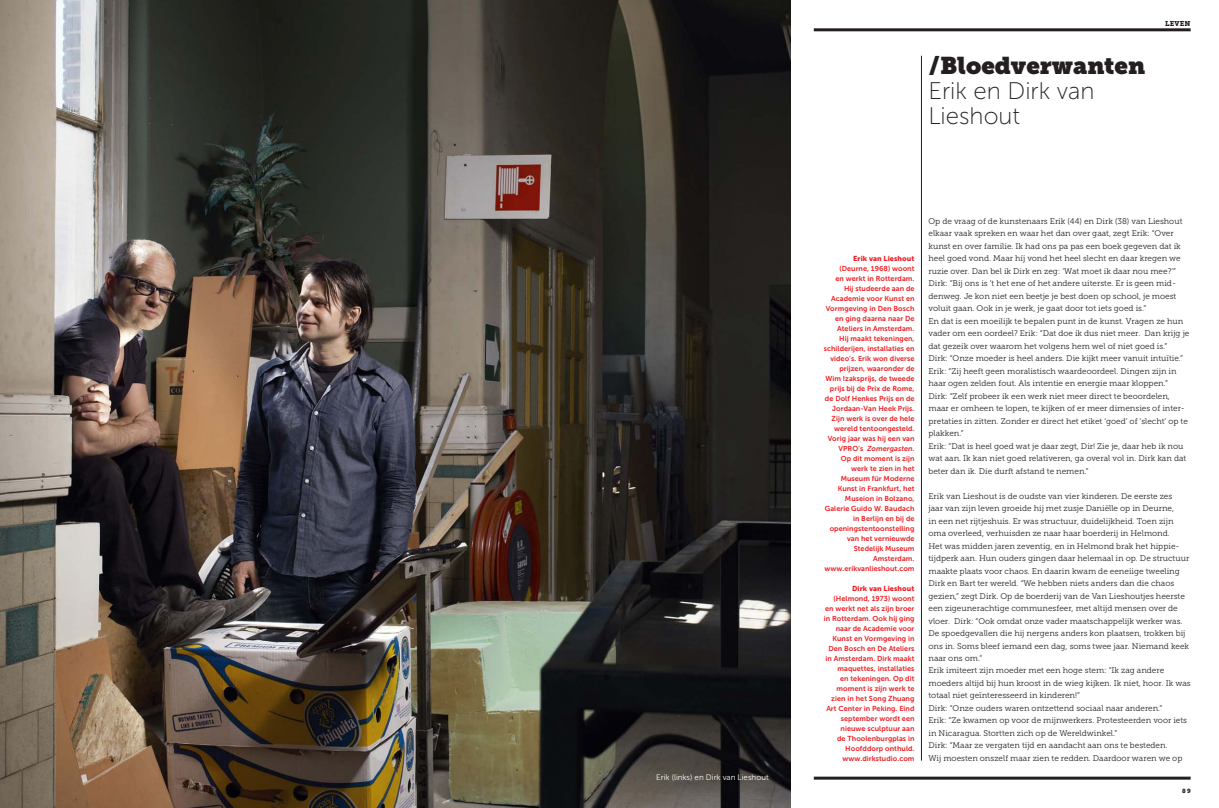
<style>
.page{position:relative;width:1219px;height:808px;background:#fff}
.page>*{position:absolute;margin:0;border:0;box-sizing:border-box;transform-origin:0 0}
.t1{font:24px/25px "Museo Sans 100";color:#231f20}
.t2{font:24px "Museo Slab";color:#231f20}
.t3{font:8.2px/12.5px "Museo Slab 300";color:#231f20}
.t4{font:8px "Museo Sans 300";color:#fff}
.t5{font:7.2px/10px "Museo Sans 700";letter-spacing:.01em;color:#ee1d23;text-align:right}
.t6{font:7.2px "Museo Sans 900";letter-spacing:.01em;color:#ee1d23}
.t7{font:7px "Museo Slab 900";letter-spacing:.02em;color:#231f20}
.t8{font:6px "Museo Slab 900";color:#231f20}
.s1{font-style:italic}
</style>
<div class="page">
<hr style="left:814px;top:777px;width:377px;height:3px;background:#231f20">
<hr style="left:814px;top:28px;width:377px;height:3px;background:#231f20">
<hr style="left:921px;top:56px;width:1px;height:705px;background:#231f20">
<img style="left:0;top:0;width:790px;height:808px">
<p class="t4" style="left:656px;top:772px;width:114px">Erik (links) en Dirk van Lieshout</p>
<h1 class="t2" style="left:928px;top:51px;width:218px">/Bloedverwanten</h1>
<h1 class="t1" style="left:928px;top:78px;width:168px">Erik en Dirk van<br>Lieshout</h1>
<p class="t7" style="left:1165px;top:19px;width:27px">LEVEN</p>
<p class="t6" style="left:853px;top:255px;width:63px">Erik van Lieshout</p>
<p class="t5" style="left:824px;top:264px;width:92px">(Deurne, 1968) woont<br>en werkt in Rotterdam.<br>Hij studeerde aan de<br>Academie voor Kunst en<br>Vormgeving in Den Bosch en ging daarna naar De<br>Ateliers in Amsterdam.<br>Hij maakt tekeningen, schilderijen, installaties en video’s. Erik won diverse prijzen, waaronder de<br>Wim Izaksprijs, de tweede prijs bij de Prix de Rome, de Dolf Henkes Prijs en de<br>Jordaan-Van Heek Prijs.<br>Zijn werk is over de hele wereld tentoongesteld.<br>Vorig jaar was hij een van<br>VPRO’s <span class="s1">Zomergasten</span>.<br>Op dit moment is zijn werk te zien in het<br>Museum für Moderne<br>Kunst in Frankfurt, het<br>Museion in Bolzano,<br>Galerie Guido W. Baudach in Berlijn en bij de openingstentoonstelling van het vernieuwde<br>Stedelijk Museum<br>Amsterdam. www.erikvanlieshout.com</p>
<p class="t6" style="left:852px;top:585px;width:64px">Dirk van Lieshout</p>
<p class="t5" style="left:824px;top:594px;width:92px">(Helmond, 1973) woont en werkt net als zijn broer in Rotterdam. Ook hij ging naar de Academie voor<br>Kunst en Vormgeving in<br>Den Bosch en De Ateliers in Amsterdam. Dirk maakt maquettes, installaties<br>en tekeningen. Op dit moment is zijn werk te zien in het Song Zhuang<br>Art Center in Peking. Eind september wordt een nieuwe sculptuur aan<br>de Thoolenburgplas in<br>Hoofddorp onthuld. www.dirkstudio.com</p>
<p class="t3" style="left:928px;top:214px;width:262px">Op de vraag of de kunstenaars Erik (44) en Dirk (38) van Lieshout elkaar vaak spreken en waar het dan over gaat, zegt Erik: “Over kunst en over familie. Ik had ons pa pas een boek gegeven dat ik heel goed vond. Maar híj vond het heel slecht en daar kregen we ruzie over. Dan bel ik Dirk en zeg: ‘Wat moet ik daar nou mee?’” Dirk: “Bij ons is ’t het ene of het andere uiterste. Er is geen mid&shy;denweg. Je kon niet een beetje je best doen op school, je moest voluit gaan. Ook in je werk, je gaat door tot iets goed is.”<br>En dat is een moeilijk te bepalen punt in de kunst. Vragen ze hun vader om een oordeel? Erik: “Dat doe ik dus niet meer. Dan krijg je dat gezeik over waarom het volgens hem wel of niet goed is.”<br>Dirk: “Onze moeder is heel anders. Die kijkt meer vanuit intuïtie.” Erik: “Zij heeft geen moralistisch waardeoordeel. Dingen zijn in haar ogen zelden fout. Als intentie en energie maar kloppen.”<br>Dirk: “Zelf probeer ik een werk niet meer direct te beoordelen, maar er omheen te lopen, te kijken of er meer dimensies of inter&shy;pretaties in zitten. Zonder er direct het etiket ‘goed’ of ‘slecht’ op te plakken.”<br>Erik: “Dat is heel goed wat je daar zegt, Dir! Zie je, daar heb ik nou wat aan. Ik kan niet goed relativeren, ga overal vol in. Dirk kan dat beter dan ik. Die durft afstand te nemen.”</p>
<p class="t3" style="left:928px;top:489px;width:264px">Erik van Lieshout is de oudste van vier kinderen. De eerste zes<br>jaar van zijn leven groeide hij met zusje Daniëlle op in Deurne,<br>in een net rijtjeshuis. Er was structuur, duidelijkheid. Toen zijn oma overleed, verhuisden ze naar haar boerderij in Helmond.<br>Het was midden jaren zeventig, en in Helmond brak het hippie&shy;tijdperk aan. Hun ouders gingen daar helemaal in op. De structuur maakte plaats voor chaos. En daarin kwam de eeneiige tweeling Dirk en Bart ter wereld. “We hebben niets anders dan die chaos gezien,” zegt Dirk. Op de boerderij van de Van Lieshoutjes heerste een zigeunerachtige communesfeer, met altijd mensen over de vloer. Dirk: “Ook omdat onze vader maatschappelijk werker was.<br>De spoedgevallen die hij nergens anders kon plaatsen, trokken bij ons in. Soms bleef iemand een dag, soms twee jaar. Niemand keek naar ons om.”<br>Erik imiteert zijn moeder met een hoge stem: “Ik zag andere moeders altijd bij hun kroost in de wieg kijken. Ik niet, hoor. Ik was totaal niet geïnteresseerd in kinderen!”<br>Dirk: “Onze ouders waren ontzettend sociaal naar anderen.”<br>Erik: “Ze kwamen op voor de mijnwerkers. Protesteerden voor iets in Nicaragua. Stortten zich op de Wereldwinkel.”<br>Dirk: “Maar ze vergaten tijd en aandacht aan ons te besteden.<br>Wij moesten onszelf maar zien te redden. Daardoor waren we op</p>
<p class="t8" style="left:1182px;top:788px;width:10px">89</p>
</div>
